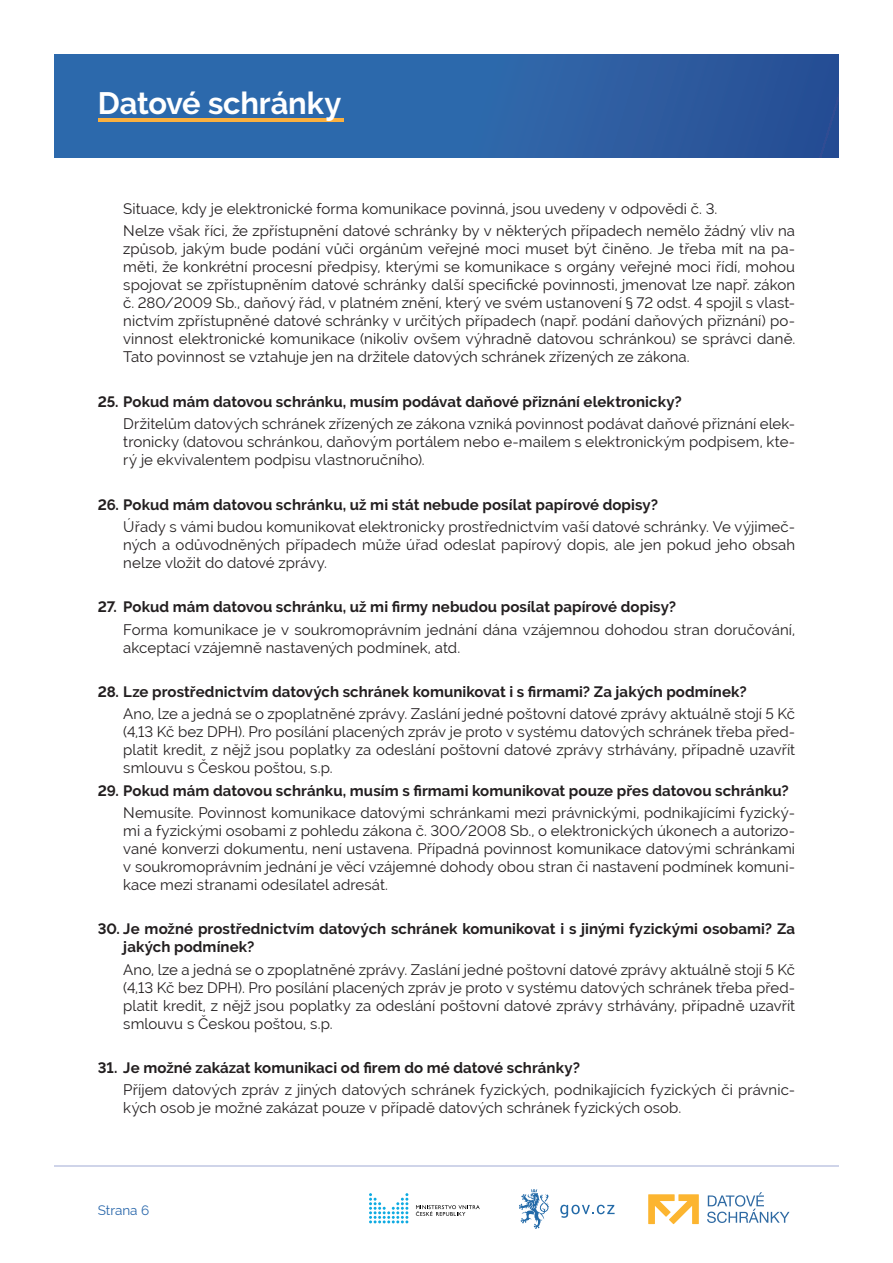
<style>
.page{position:relative;width:893px;height:1263px;background:#fff}
.page>*{position:absolute;margin:0;border:0;box-sizing:border-box;transform-origin:0 0}
.t1{font:700 30.75px "Raleway";letter-spacing:-.005em;color:#fff}
.t2{font:15px/18px "Raleway";letter-spacing:.005em;color:#231f20;text-align:justify}
.t3{font:700 15px/18px "Raleway";letter-spacing:.005em;color:#231f20}
.t4{font:13.5px "Raleway";color:#2c69ac}
</style>
<div class="page">
<svg style="left:707px;top:1192px;width:82px;height:31px"></svg>
<svg style="left:648px;top:1194px;width:51px;height:30px"></svg>
<svg style="left:519px;top:1189px;width:30px;height:40px"></svg>
<svg style="left:560px;top:1205px;width:55px;height:13px"></svg>
<svg style="left:416px;top:1205px;width:64px;height:11px"></svg>
<svg style="left:369px;top:1193px;width:39px;height:30px"></svg>
<hr style="left:54px;top:1165px;width:785px;height:1px;background:#cfd4e9">
<div style="left:54px;top:54px;width:785px;height:103px;background:linear-gradient(to right,#3171b0,#2a559a)"></div>
<hr style="left:98px;top:119px;width:246px;height:3px;background:#fbb03f">
<h1 class="t1" style="left:98px;top:86px;width:245px">Datové schránky</h1>
<p class="t2" style="left:123px;top:198px;width:673px;line-height:22.2px">Situace, kdy je elektronické forma komunikace povinná, jsou uvedeny v odpovědi č. 3.<br>Nelze však říci, že zpřístupnění datové schránky by v některých případech nemělo žádný vliv na</p>
<p class="t2" style="left:123px;top:240px;width:673px">způsob, jakým bude podání vůči orgánům veřejné moci muset být činěno. Je třeba mít na pa&shy;měti, že konkrétní procesní předpisy, kterými se komunikace s orgány veřejné moci řídí, mohou spojovat se zpřístupněním datové schránky další specifické povinnosti, jmenovat lze např. zákon č. 280/2009 Sb., daňový řád, v platném znění, který ve svém ustanovení § 72 odst. 4 spojil s vlast&shy;nictvím zpřístupněné datové schránky v určitých případech (např. podání daňových přiznání) po&shy;vinnost elektronické komunikace (nikoliv ovšem výhradně datovou schránkou) se správci daně.<br>Tato povinnost se vztahuje jen na držitele datových schránek zřízených ze zákona.</p>
<p class="t3" style="left:98px;top:392px;width:586px">25. Pokud mám datovou schránku, musím podávat daňové přiznání elektronicky?</p>
<p class="t2" style="left:123px;top:415px;width:673px">Držitelům datových schránek zřízených ze zákona vzniká povinnost podávat daňové přiznání elek&shy;tronicky (datovou schránkou, daňovým portálem nebo e-mailem s elektronickým podpisem, kte&shy;rý je ekvivalentem podpisu vlastnoručního).</p>
<p class="t3" style="left:98px;top:495px;width:562px">26. Pokud mám datovou schránku, už mi stát nebude posílat papírové dopisy?</p>
<p class="t2" style="left:123px;top:517px;width:673px">Úřady s vámi budou komunikovat elektronicky prostřednictvím vaší datové schránky. Ve výjimeč&shy;ných a odůvodněných případech může úřad odeslat papírový dopis, ale jen pokud jeho obsah nelze vložit do datové zprávy.</p>
<p class="t3" style="left:98px;top:598px;width:580px">27. Pokud mám datovou schránku, už mi firmy nebudou posílat papírové dopisy?</p>
<p class="t2" style="left:123px;top:620px;width:673px">Forma komunikace je v soukromoprávním jednání dána vzájemnou dohodou stran doručování, akceptací vzájemně nastavených podmínek, atd.</p>
<p class="t3" style="left:98px;top:683px;width:650px">28. Lze prostřednictvím datových schránek komunikovat i s firmami? Za jakých podmínek?</p>
<p class="t2" style="left:123px;top:705px;width:673px">Ano, lze a jedná se o zpoplatněné zprávy. Zaslání jedné poštovní datové zprávy aktuálně stojí 5 Kč (4,13 Kč bez DPH). Pro posílání placených zpráv je proto v systému datových schránek třeba před&shy;platit kredit, z nějž jsou poplatky za odeslání poštovní datové zprávy strhávány, případně uzavřít smlouvu s Českou poštou, s.p.</p>
<p class="t3" style="left:98px;top:781px;width:692px">29. Pokud mám datovou schránku, musím s firmami komunikovat pouze přes datovou schránku?</p>
<p class="t2" style="left:123px;top:803px;width:673px">Nemusíte. Povinnost komunikace datovými schránkami mezi právnickými, podnikajícími fyzický&shy;mi a fyzickými osobami z pohledu zákona č. 300/2008 Sb., o elektronických úkonech a autorizo&shy;vané konverzi dokumentu, není ustavena. Případná povinnost komunikace datovými schránkami v soukromoprávním jednání je věcí vzájemné dohody obou stran či nastavení podmínek komuni&shy;kace mezi stranami odesílatel adresát.</p>
<p class="t3" style="left:123px;top:920px;width:673px;text-indent:-26px">30. Je možné prostřednictvím datových schránek komunikovat i s jinými fyzickými osobami? Za jakých podmínek?</p>
<p class="t2" style="left:123px;top:960px;width:673px">Ano, lze a jedná se o zpoplatněné zprávy. Zaslání jedné poštovní datové zprávy aktuálně stojí 5 Kč (4,13 Kč bez DPH). Pro posílání placených zpráv je proto v systému datových schránek třeba před&shy;platit kredit, z nějž jsou poplatky za odeslání poštovní datové zprávy strhávány, případně uzavřít smlouvu s Českou poštou, s.p.</p>
<p class="t3" style="left:98px;top:1059px;width:484px">31. Je možné zakázat komunikaci od firem do mé datové schránky?</p>
<p class="t2" style="left:123px;top:1081px;width:673px">Příjem datových zpráv z jiných datových schránek fyzických, podnikajících fyzických či právnic&shy;kých osob je možné zakázat pouze v případě datových schránek fyzických osob.</p>
<p class="t4" style="left:98px;top:1202px;width:53px">Strana 6</p>
</div>
